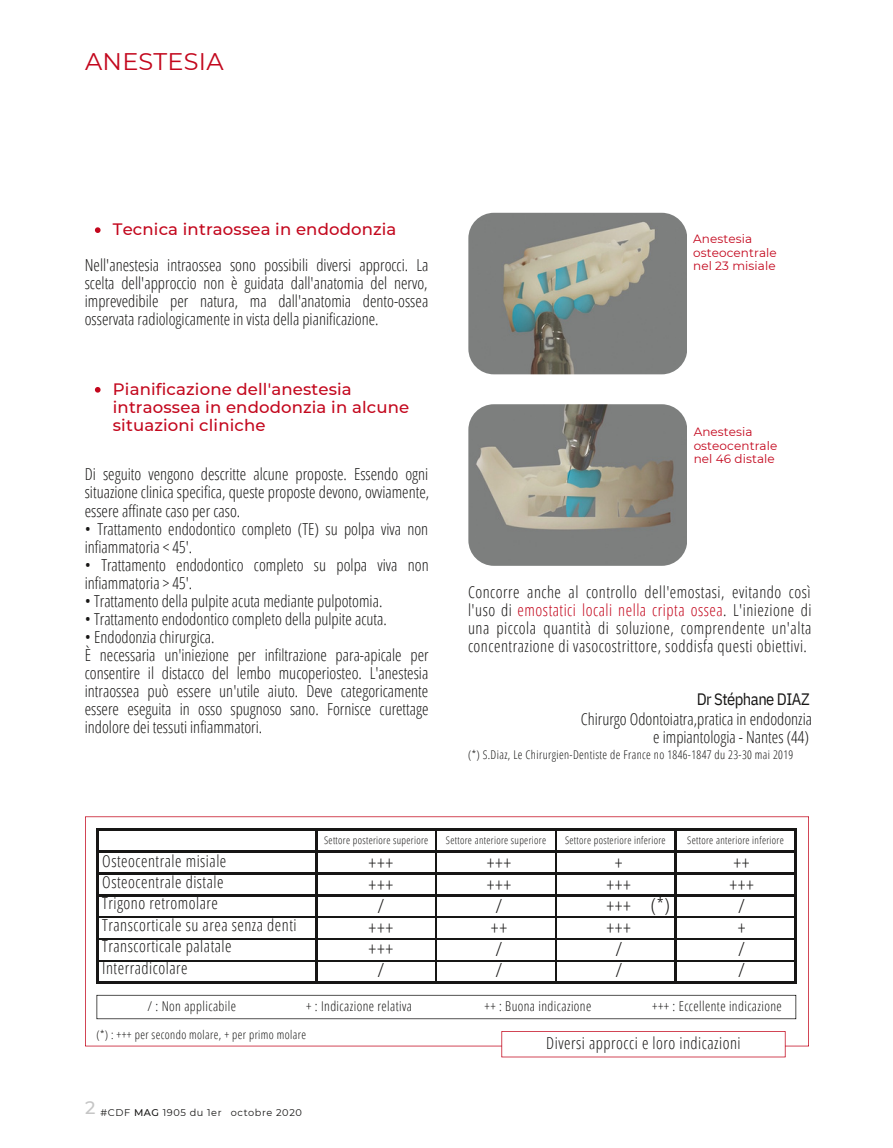
<style>
.page{position:relative;width:893px;height:1148px;background:#fff}
.page>*{position:absolute;margin:0;border:0;box-sizing:border-box;transform-origin:0 0}
.t1{font:24px "Montserrat";letter-spacing:.01em;color:#c3071d}
.t2{font:300 19.5px/21.5px "Open Sans Condensed";color:#171615;text-align:center}
.t3{font:300 16.5px/18px "Open Sans Condensed";color:#171615;text-align:justify}
.t4{font:300 16.5px/21.5px "Open Sans Condensed";letter-spacing:.03em;color:#171615}
.t5{font:500 16.5px/18px "Montserrat";letter-spacing:.01em;color:#c3071d}
.t6{font:16.5px "IBM Plex Sans Cond";letter-spacing:-.03em;color:#171615}
.t7{font:300 13.5px "Open Sans Condensed";letter-spacing:.03em;color:#171615}
.t8{font:300 12px "Open Sans Condensed";letter-spacing:.03em;color:#171615}
.t9{font:12px/13.5px "Montserrat";letter-spacing:.01em;color:#c3071d}
.t10{font:300 10.5px "Open Sans Condensed";letter-spacing:.03em;color:#171615}
.t11{font:9.75px "Montserrat";letter-spacing:.06em;color:#171615}
.s1{color:#c3071d}
.s2{font-weight:500}
</style>
<div class="page">
<svg style="left:85px;top:816px;width:723px;height:230px"></svg>
<div style="left:96px;top:829px;width:220px;height:22px;background:#fff"></div>
<div style="left:316px;top:829px;width:120px;height:22px;background:#fff"></div>
<div style="left:436px;top:829px;width:119px;height:22px;background:#fff"></div>
<div style="left:555px;top:829px;width:120px;height:22px;background:#fff"></div>
<div style="left:675px;top:829px;width:120px;height:22px;background:#fff"></div>
<div style="left:96px;top:851px;width:220px;height:22px;background:#fff"></div>
<div style="left:316px;top:851px;width:120px;height:22px;background:#fff"></div>
<div style="left:436px;top:851px;width:119px;height:22px;background:#fff"></div>
<div style="left:555px;top:851px;width:120px;height:22px;background:#fff"></div>
<div style="left:675px;top:851px;width:120px;height:22px;background:#fff"></div>
<div style="left:96px;top:873px;width:220px;height:22px;background:#fff"></div>
<div style="left:316px;top:873px;width:120px;height:22px;background:#fff"></div>
<div style="left:436px;top:873px;width:119px;height:22px;background:#fff"></div>
<div style="left:555px;top:873px;width:120px;height:22px;background:#fff"></div>
<div style="left:675px;top:873px;width:120px;height:22px;background:#fff"></div>
<div style="left:96px;top:895px;width:220px;height:22px;background:#fff"></div>
<div style="left:316px;top:895px;width:120px;height:22px;background:#fff"></div>
<div style="left:436px;top:895px;width:119px;height:22px;background:#fff"></div>
<div style="left:555px;top:895px;width:120px;height:22px;background:#fff"></div>
<div style="left:675px;top:895px;width:120px;height:22px;background:#fff"></div>
<div style="left:96px;top:917px;width:220px;height:22px;background:#fff"></div>
<div style="left:316px;top:917px;width:120px;height:22px;background:#fff"></div>
<div style="left:436px;top:917px;width:119px;height:22px;background:#fff"></div>
<div style="left:555px;top:917px;width:120px;height:22px;background:#fff"></div>
<div style="left:675px;top:917px;width:120px;height:22px;background:#fff"></div>
<div style="left:96px;top:939px;width:220px;height:21px;background:#fff"></div>
<div style="left:316px;top:939px;width:120px;height:21px;background:#fff"></div>
<div style="left:436px;top:939px;width:119px;height:21px;background:#fff"></div>
<div style="left:555px;top:939px;width:120px;height:21px;background:#fff"></div>
<div style="left:675px;top:939px;width:120px;height:21px;background:#fff"></div>
<div style="left:96px;top:960px;width:220px;height:23px;background:#fff"></div>
<div style="left:316px;top:960px;width:120px;height:23px;background:#fff"></div>
<div style="left:436px;top:960px;width:119px;height:23px;background:#fff"></div>
<div style="left:555px;top:960px;width:120px;height:23px;background:#fff"></div>
<div style="left:675px;top:960px;width:120px;height:23px;background:#fff"></div>
<hr style="left:96px;top:829px;width:2px;height:154px;background:#171615">
<hr style="left:315px;top:829px;width:2px;height:154px;background:#171615">
<hr style="left:435px;top:829px;width:1px;height:154px;background:#171615">
<hr style="left:555px;top:829px;width:1px;height:154px;background:#171615">
<hr style="left:674px;top:829px;width:2px;height:154px;background:#171615">
<hr style="left:794px;top:829px;width:1px;height:154px;background:#171615">
<hr style="left:96px;top:829px;width:699px;height:1px;background:#171615">
<hr style="left:96px;top:850px;width:699px;height:2px;background:#171615">
<hr style="left:96px;top:872px;width:699px;height:2px;background:#171615">
<hr style="left:96px;top:894px;width:699px;height:2px;background:#171615">
<hr style="left:96px;top:916px;width:699px;height:1px;background:#171615">
<hr style="left:96px;top:938px;width:699px;height:1px;background:#171615">
<hr style="left:96px;top:960px;width:699px;height:1px;background:#171615">
<hr style="left:96px;top:981px;width:699px;height:2px;background:#171615">
<svg style="left:501px;top:1031px;width:284px;height:26px"></svg>
<svg style="left:96px;top:994px;width:699px;height:25px"></svg>
<img style="left:468px;top:213px;width:218px;height:161px;border-radius:26px">
<img style="left:468px;top:404px;width:218px;height:162px;border-radius:26px">
<svg style="left:95px;top:227px;width:5px;height:6px"></svg>
<svg style="left:95px;top:387px;width:5px;height:5px"></svg>
<h1 class="t1" style="left:85px;top:47px;width:140px">ANESTESIA</h1>
<p class="t5" style="left:113px;top:220px;width:285px">Tecnica intraossea in endodonzia</p>
<p class="t3" style="left:85px;top:256px;width:345px">Nell'anestesia intraossea sono possibili diversi approcci. La scelta dell'approccio non è guidata dall'anatomia del nervo, imprevedibile per natura, ma dall'anatomia dento-ossea osservata radiologicamente in vista della pianificazione.</p>
<p class="t5" style="left:113px;top:380px;width:298px">Pianificazione dell'anestesia intraossea in endodonzia in alcune situazioni cliniche</p>
<p class="t3" style="left:85px;top:465px;width:346px">Di seguito vengono descritte alcune proposte. Essendo ogni situazione clinica specifica, queste proposte devono, ovviamente, essere affinate caso per caso.</p>
<p class="t3" style="left:85px;top:519px;width:345px">• Trattamento endodontico completo (TE) su polpa viva non infiammatoria &lt; 45'.</p>
<p class="t3" style="left:85px;top:555px;width:345px">• Trattamento endodontico completo su polpa viva non infiammatoria &gt; 45'.</p>
<p class="t3" style="left:85px;top:591px;width:299px">• Trattamento della pulpite acuta mediante pulpotomia.</p>
<p class="t3" style="left:85px;top:609px;width:303px">• Trattamento endodontico completo della pulpite acuta.</p>
<p class="t3" style="left:85px;top:627px;width:345px;text-align:left">• Endodonzia chirurgica.<br>È necessaria un'iniezione per infiltrazione para-apicale per consentire il distacco del lembo mucoperiosteo. L'anestesia intraossea può essere un'utile aiuto. Deve categoricamente essere eseguita in osso spugnoso sano. Fornisce curettage indolore dei tessuti infiammatori.</p>
<p class="t9" style="left:692px;top:232px;width:85px">Anestesia osteocentrale nel 23 misiale</p>
<p class="t9" style="left:693px;top:425px;width:85px">Anestesia osteocentrale nel 46 distale</p>
<p class="t3" style="left:468px;top:583px;width:345px">Concorre anche al controllo dell'emostasi, evitando così l'uso di <span class="s1">emostatici locali nella cripta ossea</span>. L'iniezione di una piccola quantità di soluzione, comprendente un'alta concentrazione di vasocostrittore, soddisfa questi obiettivi.</p>
<p class="t6" style="left:696px;top:688px;width:114px">Dr Stéphane DIAZ</p>
<p class="t3" style="left:580px;top:709px;width:233px;text-align:right">Chirurgo Odontoiatra,pratica in endodonzia e impiantologia - Nantes (44)</p>
<p class="t8" style="left:468px;top:746px;width:327px">(*) S.Diaz, Le Chirurgien-Dentiste de France no 1846-1847 du 23-30 mai 2019</p>
<p class="t4" style="left:102px;top:849px;width:196px">Osteocentrale misiale<br>Osteocentrale distale<br>Trigono retromolare<br>Transcorticale su area senza denti<br>Transcorticale palatale<br>Interradicolare</p>
<p class="t10" style="left:445px;top:833px;width:102px">Settore anteriore superiore</p>
<p class="t10" style="left:565px;top:833px;width:102px">Settore posteriore inferiore</p>
<p class="t10" style="left:687px;top:833px;width:98px">Settore anteriore inferiore</p>
<p class="t2" style="left:606px;top:852px;width:26px">+ +++ +++ +++ /<br>/</p>
<p class="t10" style="left:324px;top:833px;width:106px">Settore posteriore superiore</p>
<p class="t2" style="left:368px;top:852px;width:26px">+++ +++ / +++ +++ /</p>
<p class="t2" style="left:486px;top:852px;width:26px">+++ +++ / ++ /<br>/</p>
<p class="t2" style="left:729px;top:852px;width:26px">++ +++ /<br>+<br>/<br>/</p>
<p class="t2" style="left:650px;top:894px;width:21px">(*)</p>
<p class="t7" style="left:147px;top:996px;width:90px">/ : Non applicabile</p>
<p class="t7" style="left:306px;top:996px;width:107px">+ : Indicazione relativa</p>
<p class="t7" style="left:484px;top:996px;width:108px">++ : Buona indicazione</p>
<p class="t7" style="left:652px;top:996px;width:131px">+++ : Eccellente indicazione</p>
<p class="t8" style="left:96px;top:1026px;width:211px">(*) : +++ per secondo molare, + per primo molare</p>
<p class="t11" style="left:85px;top:1106px;width:218px"><sup>2</sup> #CDF <span class="s2">MAG</span> 1905 du 1er octobre 2020</p>
<p class="t4" style="left:546px;top:1031px;width:196px">Diversi approcci e loro indicazioni</p>
</div>
